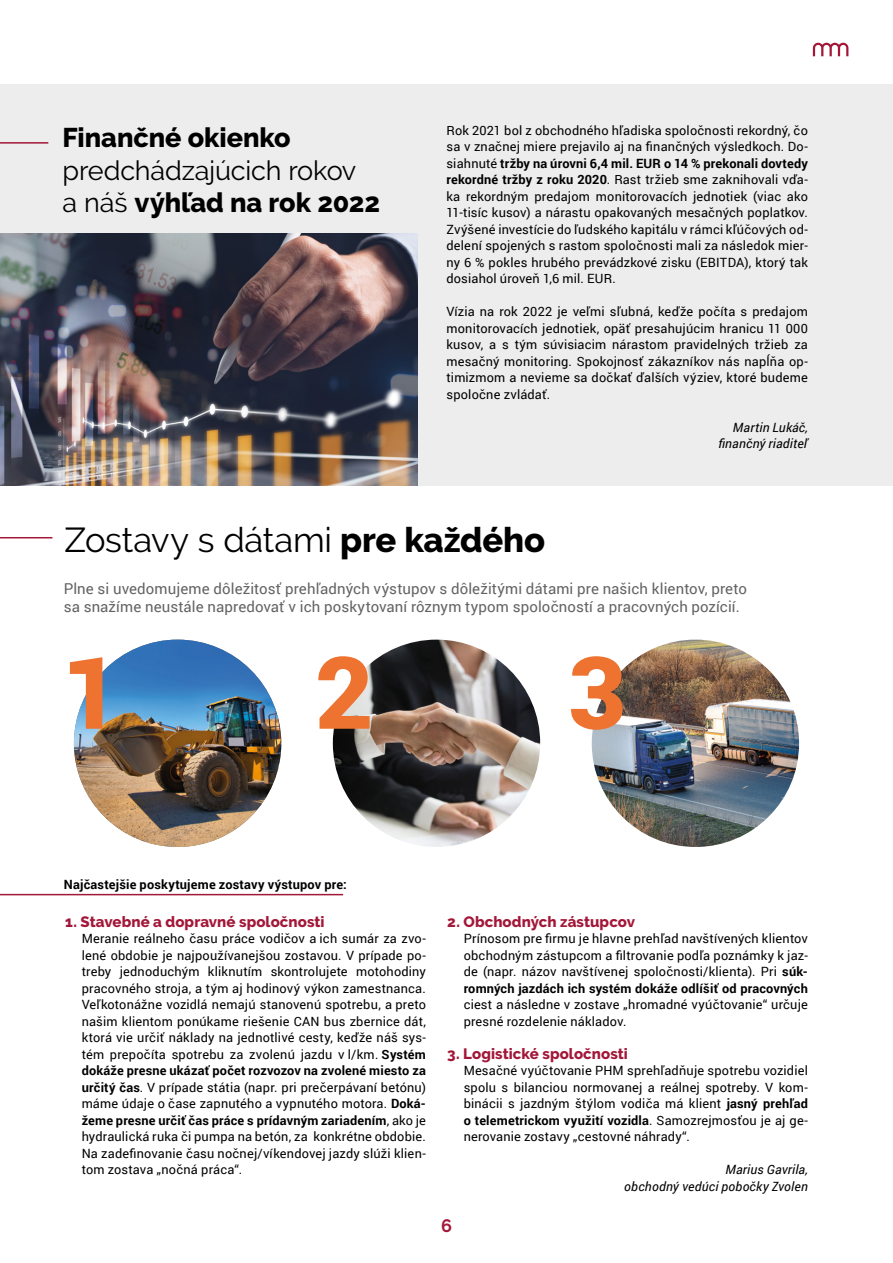
<style>
.page{position:relative;width:893px;height:1263px;background:#fff}
.page>*{position:absolute;margin:0;border:0;box-sizing:border-box;transform-origin:0 0}
.t1{font:900 100.5px "Roboto";color:#ee7330}
.t2{font:34.5px "Raleway";letter-spacing:-.005em;color:#000}
.t3{font:27px/32.4px "Raleway";letter-spacing:-.005em;color:#000}
.t4{font:800 27px "Raleway";color:#000}
.t5{font:700 18px "Raleway";color:#a31739}
.t6{font:15px/18px "Roboto";letter-spacing:.005em;color:#646363}
.t7{font:800 15px "Raleway";letter-spacing:.005em;color:#a31739}
.t8{font:12.75px/16.5px "Roboto";letter-spacing:.015em;color:#000;text-align:justify}
.t9{font:italic 12.75px/16.5px "Roboto";letter-spacing:.015em;color:#000;text-align:right}
.t10{font:700 12.75px "Roboto";letter-spacing:.015em;color:#000}
.s1{font-weight:800}
.s2{font-weight:700}
</style>
<div class="page">
<svg style="left:813px;top:43px;width:35px;height:13px"></svg>
<div style="left:0;top:84px;width:893px;height:402px;background:#ededed"></div>
<img style="left:0;top:234px;width:418px;height:252px">
<img style="left:333px;top:640px;width:207px;height:207px;border-radius:104px">
<img style="left:74px;top:640px;width:207px;height:207px;border-radius:104px">
<img style="left:592px;top:640px;width:207px;height:207px;border-radius:104px">
<hr style="left:0;top:142px;width:48px;height:2px;background:#a31739">
<hr style="left:0;top:537px;width:52px;height:1px;background:#a31739">
<hr style="left:0;top:894px;width:343px;height:1px;background:#a31739">
<h3 class="t4" style="left:63px;top:123px;width:230px">Finančné okienko</h3>
<h3 class="t3" style="left:63px;top:154px;width:319px">predchádzajúcich rokov<br>a náš <span class="s1">výhľad na rok 2022</span></h3>
<p class="t8" style="left:446px;top:121px;width:363px">Rok 2021 bol z obchodného hľadiska spoločnosti rekordný, čo sa v značnej miere prejavilo aj na finančných výsledkoch. Do&shy;siahnuté <span class="s2">tržby na úrovni 6,4 mil. EUR o 14 % prekonali dovtedy rekordné tržby z roku 2020</span>. Rast tržieb sme zaknihovali vďa&shy;ka rekordným predajom monitorovacích jednotiek (viac ako 11-tisíc kusov) a nárastu opakovaných mesačných poplatkov.<br>Zvýšené investície do ľudského kapitálu v rámci kľúčových od&shy;delení spojených s rastom spoločnosti mali za následok mier&shy;ny 6 % pokles hrubého prevádzkové zisku (EBITDA), ktorý tak dosiahol úroveň 1,6 mil. EUR.</p>
<p class="t8" style="left:446px;top:303px;width:363px">Vízia na rok 2022 je veľmi sľubná, keďže počíta s predajom monitorovacích jednotiek, opäť presahujúcim hranicu 11 000 kusov, a s tým súvisiacim nárastom pravidelných tržieb za mesačný monitoring. Spokojnosť zákazníkov nás napĺňa op&shy;timizmom a nevieme sa dočkať ďalších výziev, ktoré budeme spoločne zvládať.</p>
<p class="t9" style="left:718px;top:418px;width:91px">Martin Lukáč, finančný riaditeľ</p>
<h2 class="t2" style="left:64px;top:520px;width:482px">Zostavy s dátami <span class="s1">pre každého</span></h2>
<p class="t6" style="left:64px;top:579px;width:685px">Plne si uvedomujeme dôležitosť prehľadných výstupov s dôležitými dátami pre našich klientov, preto sa snažíme neustále napredovať v ich poskytovaní rôznym typom spoločností a pracovných pozícií.</p>
<h1 class="t1" style="left:63px;top:622px;width:60px">1</h1>
<h1 class="t1" style="left:315px;top:622px;width:60px">2</h1>
<h1 class="t1" style="left:568px;top:622px;width:60px">3</h1>
<p class="t10" style="left:64px;top:875px;width:284px">Najčastejšie poskytujeme zostavy výstupov pre:</p>
<p class="t7" style="left:65px;top:913px;width:261px">1. Stavebné a dopravné spoločnosti</p>
<p class="t8" style="left:82px;top:930px;width:346px">Meranie reálneho času práce vodičov a ich sumár za zvo&shy;lené obdobie je najpoužívanejšou zostavou. V prípade po&shy;treby jednoduchým kliknutím skontrolujete motohodiny pracovného stroja, a tým aj hodinový výkon zamestnanca.<br>Veľkotonážne vozidlá nemajú stanovenú spotrebu, a preto našim klientom ponúkame riešenie CAN bus zbernice dát, ktorá vie určiť náklady na jednotlivé cesty, keďže náš sys&shy;tém prepočíta spotrebu za zvolenú jazdu v l/km. <span class="s2">Systém dokáže presne ukázať počet rozvozov na zvolené miesto za určitý čas</span>. V prípade státia (napr. pri prečerpávaní betónu) máme údaje o čase zapnutého a vypnutého motora. <span class="s2">Doká&shy;žeme presne určiť čas práce s prídavným zariadením</span>, ako je hydraulická ruka či pumpa na betón, za konkrétne obdobie.<br>Na zadefinovanie času nočnej/víkendovej jazdy slúži klien&shy;tom zostava „nočná práca“.</p>
<p class="t7" style="left:447px;top:913px;width:189px">2. Obchodných zástupcov</p>
<p class="t8" style="left:464px;top:930px;width:346px">Prínosom pre firmu je hlavne prehľad navštívených klientov obchodným zástupcom a filtrovanie podľa poznámky k jaz&shy;de (napr. názov navštívenej spoločnosti/klienta). Pri <span class="s2">súk&shy;romných jazdách ich systém dokáže odlíšiť od pracovných</span></p>
<p class="t8" style="left:464px;top:996px;width:346px">ciest a následne v zostave „hromadné vyúčtovanie“ určuje presné rozdelenie nákladov.</p>
<p class="t7" style="left:447px;top:1045px;width:182px">3. Logistické spoločnosti</p>
<p class="t8" style="left:464px;top:1062px;width:346px">Mesačné vyúčtovanie PHM sprehľadňuje spotrebu vozidiel spolu s bilanciou normovanej a reálnej spotreby. V kom&shy;binácii s jazdným štýlom vodiča má klient <span class="s2">jasný prehľad o telemetrickom využití vozidla</span>. Samozrejmosťou je aj ge&shy;nerovanie zostavy „cestovné náhrady“.</p>
<p class="t9" style="left:624px;top:1161px;width:185px">Marius Gavrila,<br>obchodný vedúci pobočky Zvolen</p>
<h3 class="t5" style="left:441px;top:1215px;width:12px">6</h3>
</div>
